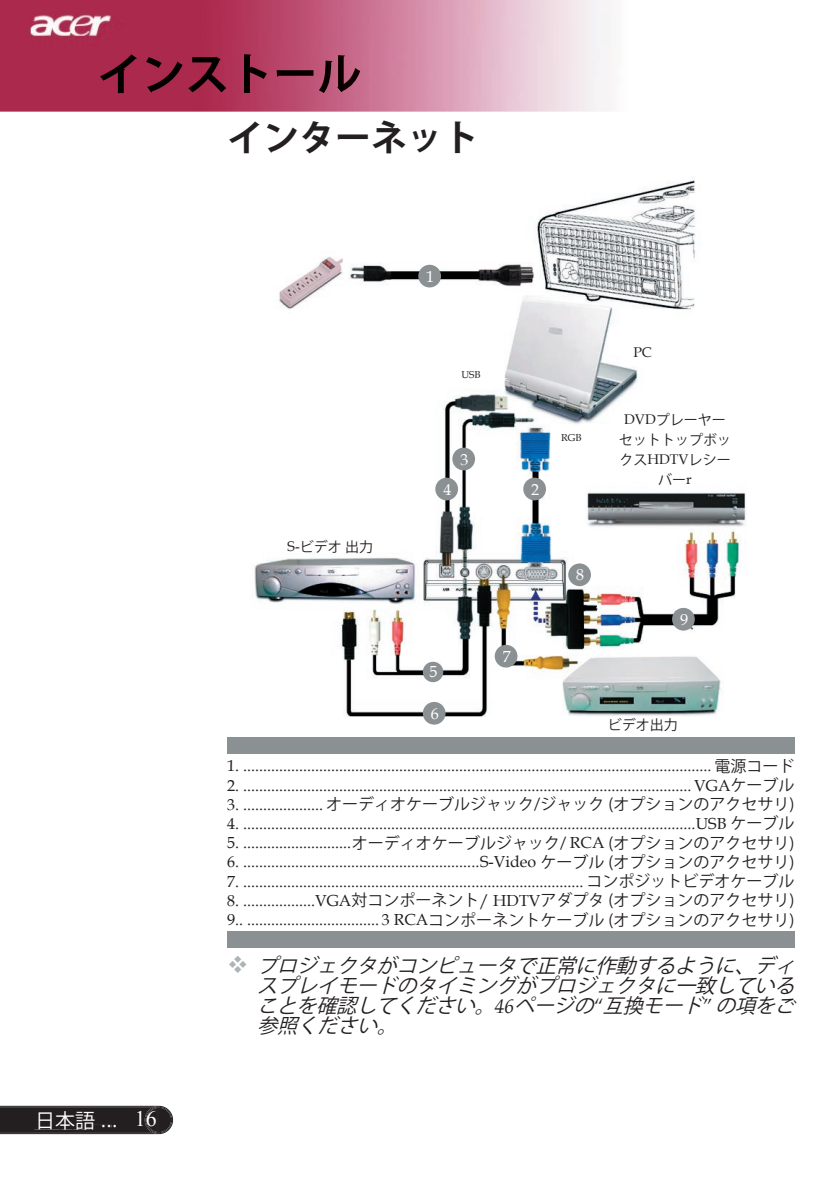
<style>
.page{position:relative;width:840px;height:1191px;background:#fff}
.page>*{position:absolute;margin:0;border:0;box-sizing:border-box;transform-origin:0 0}
.t1{font:700 36px "Koz Go Std";color:#231f20}
.t2{font:italic 20px/20px "Koz Go Std";color:#231f20;text-align:justify}
.t3{font:20px "Century Gothic";color:#fff}
.t4{font:20px "Koz Go Std";color:#fff}
.t5{font:16px/19.2px "Book Antiqua";color:#231f20}
.t6{font:16px "Koz Go Std";color:#231f20}
.t7{font:16px "Book Antiqua";color:#fff}
.t8{font:14px/20px "Koz Go Std";color:#231f20;text-align:center}
.t9{font:14px "Book Antiqua";color:#231f20}
.t10{font:10px "Book Antiqua";color:#231f20}
.s1{font-family:"Koz Go Std"}
.s2{font-family:"Times New Roman";font-size:22px}
.s3{font-family:"Book Antiqua"}
.s4{color:#adb4b7}
</style>
<div class="page">
<svg style="left:0;top:1105px;width:173px;height:29px;background:#322e2f"></svg>
<img style="left:0;top:0;width:610px;height:112px">
<img style="left:100px;top:54px;width:260px;height:39px">
<img style="left:254px;top:180px;width:492px;height:536px">
<div style="left:227px;top:931px;width:567px;height:16px;background:#8b9093"></div>
<div style="left:227px;top:737px;width:567px;height:16px;background:#8b9093"></div>
<svg style="left:435px;top:477px;width:23px;height:23px"></svg>
<svg style="left:523px;top:477px;width:22px;height:23px"></svg>
<svg style="left:452px;top:447px;width:23px;height:23px"></svg>
<svg style="left:422px;top:662px;width:21px;height:20px"></svg>
<svg style="left:494px;top:645px;width:23px;height:22px"></svg>
<svg style="left:418px;top:265px;width:23px;height:22px"></svg>
<svg style="left:671px;top:608px;width:23px;height:22px"></svg>
<svg style="left:568px;top:563px;width:22px;height:23px"></svg>
<svg style="left:422px;top:702px;width:23px;height:22px"></svg>
<p class="t4" style="left:30px;top:1107px;width:61px">日本語</p>
<p class="t3" style="left:35px;top:1105px;width:123px"><span class="s1">日本語</span> .... <span class="s2">16</span></p>
<h1 class="t1" style="left:227px;top:115px;width:254px">インターネット</h1>
<p class="t8" style="left:287px;top:537px;width:87px"><span class="s3">S-</span>ビデオ出力</p>
<p class="t7" style="left:426px;top:265px;width:9px">1</p>
<p class="t10" style="left:461px;top:368px;width:21px">USB</p>
<p class="t7" style="left:460px;top:448px;width:9px">3</p>
<p class="t7" style="left:443px;top:478px;width:9px">4</p>
<p class="t7" style="left:531px;top:478px;width:9px">2</p>
<p class="t10" style="left:561px;top:431px;width:22px">RGB</p>
<p class="t9" style="left:633px;top:342px;width:20px">PC</p>
<p class="t8" style="left:618px;top:410px;width:113px"><span class="s3">DVD</span>プレーヤーセットトップボックス<span class="s3">HDTV</span>レシーバー<span class="s3">r</span></p>
<p class="t7" style="left:429px;top:660px;width:9px">5</p>
<p class="t7" style="left:430px;top:702px;width:9px">6</p>
<p class="t7" style="left:502px;top:645px;width:9px">7</p>
<p class="t7" style="left:576px;top:564px;width:9px">8</p>
<p class="t7" style="left:679px;top:608px;width:9px">9</p>
<p class="t8" style="left:607px;top:715px;width:71px">ビデオ出力</p>
<p class="t5" style="left:227px;top:756px;width:568px">1. ..................................................................................................................... <span class="s1">電源コード</span></p>
<p class="t5" style="left:227px;top:775px;width:568px">2. ................................................................................................................ VGA<span class="s1">ケーブル</span></p>
<p class="t6" style="left:227px;top:794px;width:568px"><span class="s3">3. ....................</span> オーディオケーブルジャック/ジャック (オプションのアクセサリ)</p>
<p class="t5" style="left:227px;top:813px;width:568px">4. .................................................................................................................USB <span class="s1">ケーブル</span></p>
<p class="t5" style="left:227px;top:832px;width:568px">5. ...........................<span class="s1">オーディオケーブルジャック/</span> RCA <span class="s1">(オプションのアクセサリ)</span></p>
<p class="t5" style="left:227px;top:852px;width:568px">6. ...........................................................S-Video <span class="s1">ケーブル (オプションのアクセサリ)</span></p>
<p class="t5" style="left:227px;top:871px;width:568px">7. ..................................................................................... <span class="s1">コンポジットビデオケーブル</span></p>
<p class="t5" style="left:227px;top:890px;width:568px">8. ..................VGA<span class="s1">対コンポーネント</span>/ HDTV<span class="s1">アダプタ (オプションのアクセサリ)<br></span>9.. ................................. 3 RCA<span class="s1">コンポーネントケーブル (オプションのアクセサリ)</span></p>
<p class="t2" style="left:257px;top:956px;width:546px;text-indent:-30px"><span class="s4">❖</span> プロジェクタがコンピュータで正常に作動するように、ディスプレイモードのタイミングがプロジェクタに一致していることを確認してください。<span class="s3">4 6</span> ページの<span class="s3">“</span> 互換モード<span class="s3">”</span> の項をご参照ください。</p>
</div>
